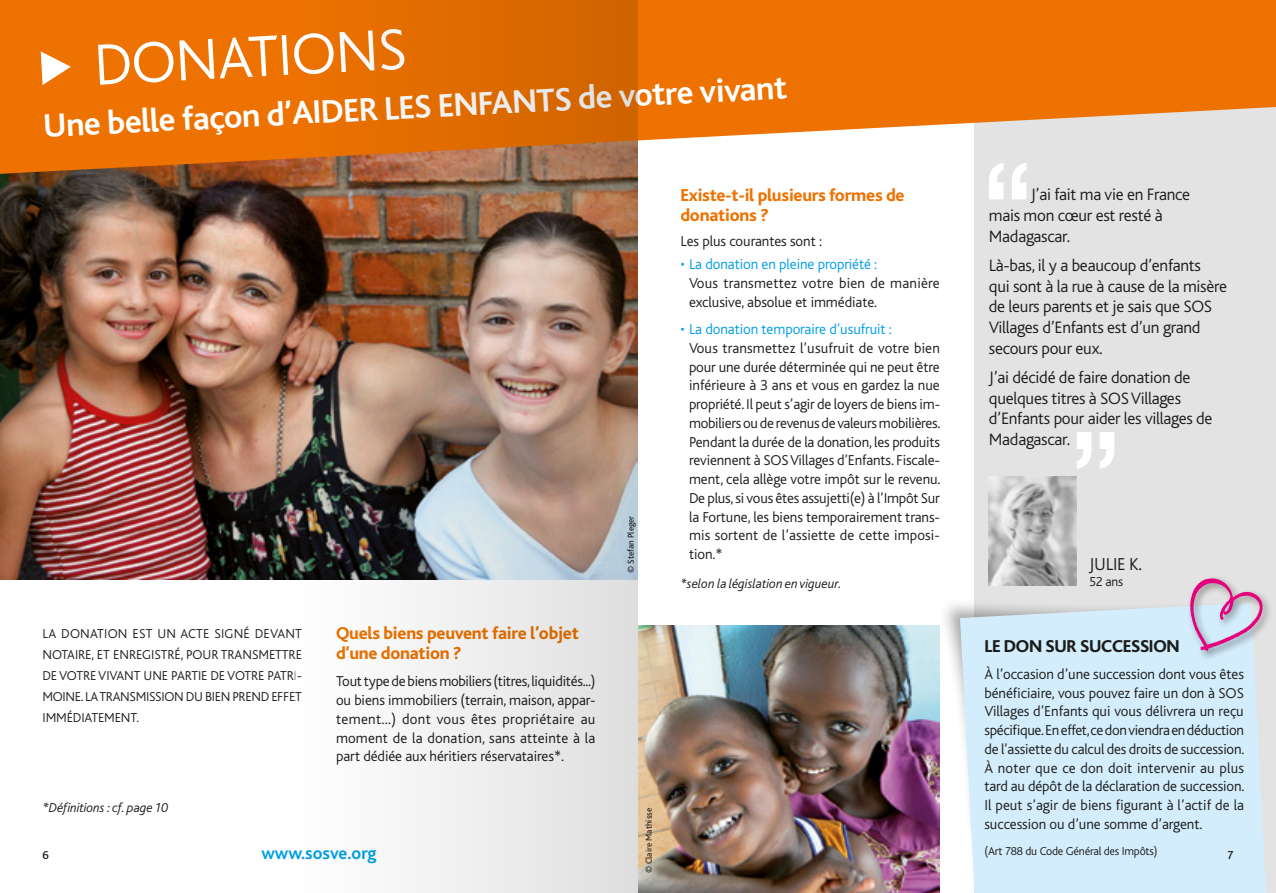
<style>
.page{position:relative;width:1276px;height:893px;background:#fff}
.page>*{position:absolute;margin:0;border:0;box-sizing:border-box;transform-origin:0 0}
.t1{font:300 60.6px "Bliss";color:#fff}
.t2{font:700 34.2px "Bliss";color:#fff}
.t3{font:800 18px/20.2px "Bliss";letter-spacing:-.015em;color:#ed7201}
.t4{font:800 18px "Bliss";letter-spacing:-.015em;color:#1c1c1a}
.t5{font:700 18px "Bliss";color:#009ee3}
.t6{font:300 18px "Bliss";letter-spacing:-.015em;color:#1c1c1a}
.t7{font:300 17.25px/20.7px "Bliss";letter-spacing:-.015em;color:#1c1c1a}
.t8{font:300 15px/18.8px "Bliss";letter-spacing:-.005em;color:#1c1c1a}
.t9{font:300 15px "Bliss";letter-spacing:-.005em;color:#009ee3}
.t10{font:300 13.5px/21px "Bliss";letter-spacing:-.02em;color:#1c1c1a;text-align:justify}
.t11{font:italic 300 13.5px "Bliss";letter-spacing:-.005em;color:#1c1c1a}
.t12{font:300 12px "Bliss";letter-spacing:-.015em;color:#1c1c1a}
.t13{font:500 12px "Bliss";color:#1c1c1a}
.t14{font:9px "Bliss";color:#1c1c1a}
</style>
<div class="page">
<div style="left:974px;top:98px;width:302px;height:795px;background:#e3e3e3"></div>
<div style="left:938px;top:597px;width:302px;height:244px;background:#1c1c1a;opacity:.4"></div>
<img style="left:0;top:174px;width:296px;height:406px">
<img style="left:638px;top:625px;width:302px;height:268px">
<svg style="left:0;top:0;width:1276px;height:174px;fill:#ed7201"></svg>
<div style="left:960px;top:603px;width:306px;height:290px;background:#d3edfc"></div>
<svg style="left:989px;top:163px;width:37px;height:36px"></svg>
<svg style="left:1077px;top:432px;width:37px;height:37px"></svg>
<img style="left:989px;top:477px;width:87px;height:109px">
<div style="left:1186px;top:575px;width:86px;height:86px;background:#1c1c1a;opacity:.5"></div>
<svg style="left:1190px;top:578px;width:72px;height:73px"></svg>
<img style="left:296px;top:0;width:342px;height:893px">
<svg style="left:41px;top:49px;width:31px;height:36px"></svg>
<h1 class="t1" style="left:92px;top:33px;width:84px;rotate:-3deg">DONATIONS</h1>
<h2 class="t2" style="left:42px;top:108px;width:746px;rotate:-3deg">Une belle façon d’AIDER LES ENFANTS de votre vivant</h2>
<p class="t10" style="left:43px;top:623px;width:261px">La donation est un acte sig né devant notaire, et enreg istré, pour transm ettre de votre vivant une partie de votre patri&shy;moine. La transm ission du bien prend effet imm édiatem ent.</p>
<p class="t3" style="left:336px;top:623px;width:244px">Quels biens peuvent faire l’objet d’une donation ?</p>
<p class="t8" style="left:336px;top:672px;width:261px;text-align:justify">Tout type de biens mobiliers (titres, liquidités...) ou biens immobiliers (terrain, maison, appar&shy;tement...) dont vous êtes propriétaire au moment de la donation, sans atteinte à la part dédiée aux héritiers réservataires*.</p>
<p class="t11" style="left:43px;top:801px;width:127px">*Définitions : cf. page 10</p>
<p class="t13" style="left:43px;top:849px;width:8px">6</p>
<p class="t5" style="left:261px;top:844px;width:117px">www.sosve.org</p>
<p class="t14" style="left:626px;top:573px;width:59px;rotate:-90deg">© Stefan Pleger</p>
<p class="t3" style="left:680px;top:185px;width:226px">Existe-t-il plusieurs formes de donations ?</p>
<p class="t8" style="left:680px;top:232px;width:143px">Les plus courantes sont :</p>
<p class="t9" style="left:680px;top:256px;width:198px">• La donation en pleine propriété :</p>
<p class="t8" style="left:689px;top:274px;width:252px;text-indent:-9px">Vous transmettez votre bien de manière exclusive, absolue et immédiate.</p>
<p class="t9" style="left:680px;top:321px;width:213px">• La donation temporaire d’usufruit :</p>
<p class="t8" style="left:689px;top:339px;width:253px;text-indent:-9px">Vous transmettez l’usufruit de votre bien pour une durée déterminée qui ne peut être inférieure à 3 ans et vous en gardez la nue propriété. I l peut s’agir de loyers de biens im-- mobiliers ou de revenus de valeurs mobilières.<br>Pendant la durée de la donation, les produits reviennent à SOS</p>
<p class="t8" style="left:689px;top:451px;width:253px;text-indent:101px">Villages d’Enfants. Fiscale&shy;ment, cela allège votre impôt sur le revenu.<br>De plus, si vous êtes assujetti(e) à l’I mpôt Sur la Fortune, les biens temporairement trans-- mis sortent de l’assiette de cette imposi&shy;tion.*</p>
<p class="t11" style="left:680px;top:577px;width:163px">*selon la législation en vigueur.</p>
<p class="t14" style="left:644px;top:873px;width:67px;rotate:-90deg">© Claire Mathisse</p>
<p class="t7" style="left:989px;top:185px;width:203px;text-indent:42px">J’ai fait ma vie en France mais mon cœur est resté à<br>Madagascar.</p>
<p class="t7" style="left:989px;top:255px;width:240px">Là-bas, il y a beaucoup d’enfants<br>qui sont à la rue à cause de la misère de leurs parents et je sais que SOS<br>Villages d’Enfants est d’un grand secours pour eux.</p>
<p class="t7" style="left:989px;top:367px;width:203px">J’ai décidé de faire donation de quelques titres à SOS</p>
<p class="t7" style="left:989px;top:388px;width:225px;text-indent:142px">Villages d’Enfants pour aider les villages de<br>Madagascar.</p>
<p class="t6" style="left:1089px;top:554px;width:54px">Julie K.</p>
<p class="t10" style="left:1089px;top:571px;width:35px">52 ans</p>
<p class="t4" style="left:984px;top:636px;width:197px">LE DON SUR SUCCESSION</p>
<p class="t8" style="left:984px;top:665px;width:261px">À l’occasion d’une succession dont vous êtes bénéficiaire, vous pouvez faire un don à SOS Villages d’Enfants qui vous délivrera un reçu spécifique. En effet, ce don viendra en déduction de l’assiette du calcul des droits de succession.<br>À noter que ce don doit intervenir au plus tard au dépôt de la déclaration de succession.<br>I l peut s’agir de biens figurant à l’actif de la succession ou d’une somme d’argent.</p>
<p class="t12" style="left:984px;top:845px;width:175px">(Art 788 du Code Général des I mpôts)</p>
<p class="t13" style="left:1227px;top:849px;width:8px">7</p>
</div>
